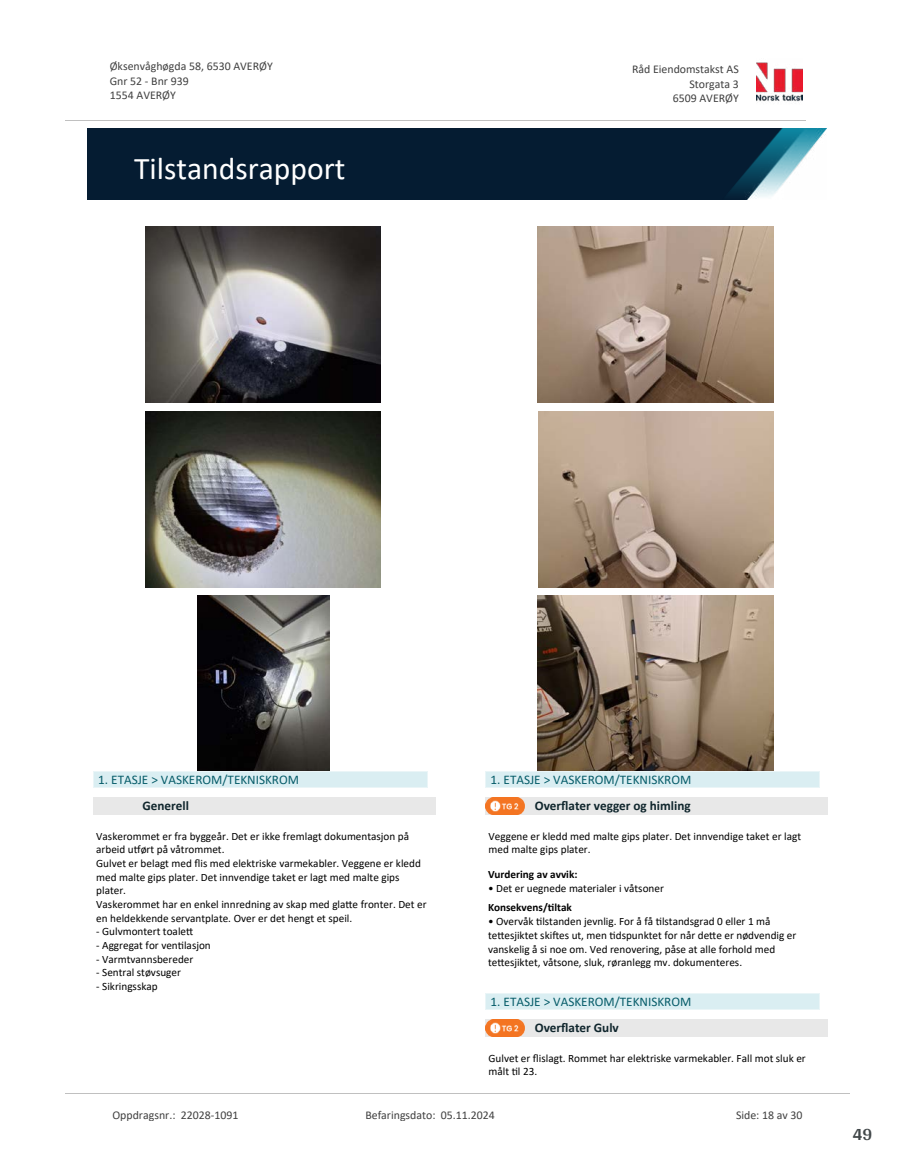
<style>
.page{position:relative;width:915px;height:1172px;background:#fff}
.page>*{position:absolute;margin:0;border:0;box-sizing:border-box;transform-origin:0 0}
.t1{font:31.65px "Calibri";color:#fff}
.t2{font:700 18px "Arya";color:#414749}
.t3{font:13.2px "Calibri";color:#065c69}
.t4{font:700 13.2px "Calibri";color:#0f252c}
.t5{font:11.85px/14.5px "Calibri";color:#404040}
.t6{font:11.25px/13.6px "Calibri";color:#000}
.t7{font:700 11.25px "Calibri";color:#000}
</style>
<div class="page">
<img style="left:145px;top:226px;width:235px;height:176px">
<img style="left:145px;top:411px;width:235px;height:176px">
<img style="left:197px;top:596px;width:132px;height:176px">
<div style="left:93px;top:797px;width:342px;height:17px;background:#e8e8e8"></div>
<div style="left:93px;top:772px;width:334px;height:16px;background:#daeef2"></div>
<svg style="left:93px;top:773px;width:1px;height:15px"></svg>
<svg style="left:427px;top:772px;width:1px;height:16px"></svg>
<hr style="left:93px;top:772px;width:334px;height:1px;background:#eaf5f7">
<hr style="left:93px;top:788px;width:334px;height:1px;background:#eaf5f7">
<img style="left:537px;top:226px;width:235px;height:176px">
<img style="left:538px;top:411px;width:234px;height:176px">
<img style="left:537px;top:596px;width:235px;height:176px">
<div style="left:485px;top:797px;width:342px;height:17px;background:#e8e8e8"></div>
<img style="left:485px;top:797px;width:39px;height:17px">
<div style="left:485px;top:772px;width:334px;height:16px;background:#daeef2"></div>
<svg style="left:485px;top:773px;width:1px;height:15px"></svg>
<svg style="left:819px;top:772px;width:1px;height:16px"></svg>
<hr style="left:485px;top:772px;width:334px;height:1px;background:#eaf5f7">
<hr style="left:485px;top:788px;width:334px;height:1px;background:#eaf5f7">
<div style="left:485px;top:1019px;width:342px;height:17px;background:#e8e8e8"></div>
<svg style="left:490px;top:1019px;width:35px;height:14px"></svg>
<img style="left:485px;top:1020px;width:39px;height:16px">
<div style="left:485px;top:994px;width:334px;height:16px;background:#daeef2"></div>
<svg style="left:485px;top:995px;width:1px;height:15px"></svg>
<svg style="left:819px;top:994px;width:1px;height:16px"></svg>
<hr style="left:485px;top:994px;width:334px;height:1px;background:#eaf5f7">
<hr style="left:485px;top:1010px;width:334px;height:1px;background:#eaf5f7">
<img style="left:756px;top:62px;width:46px;height:40px">
<hr style="left:65px;top:120px;width:740px;height:1px;background:#c0c0c0">
<img style="left:88px;top:129px;width:738px;height:71px">
<hr style="left:65px;top:1093px;width:784px;height:1px;background:#c0c0c0">
<p class="t5" style="left:110px;top:59px;width:164px">Øksenvåghøgda 58, 6530 AVERØY<br>Gnr 52 - Bnr 939<br>1554 AVERØY</p>
<p class="t5" style="left:631px;top:62px;width:108px">Råd Eiendomstakst AS</p>
<p class="t5" style="left:689px;top:76px;width:51px">Storgata 3</p>
<p class="t5" style="left:672px;top:90px;width:68px">6509 AVERØY</p>
<h1 class="t1" style="left:134px;top:147px;width:213px">Tilstandsrapport</h1>
<p class="t3" style="left:98px;top:771px;width:202px">1. ETASJE &gt; VASKEROM/TEKNISKROM</p>
<p class="t4" style="left:142px;top:797px;width:48px">Generell</p>
<p class="t6" style="left:96px;top:829px;width:332px">Vaskerommet er fra byggeår. Det er ikke fremlagt dokumentasjon på arbeid u琀昀ørt på våtrommet.<br>Gulvet er belagt med 昀氀is med elektriske varmekabler. Veggene er kledd med malte gips plater. Det innvendige taket er lagt med malte gips plater.<br>Vaskerommet har en enkel innredning av skap med gla琀琀e fronter. Det er en heldekkende servantplate. Over er det hengt et speil.</p>
<p class="t6" style="left:96px;top:924px;width:98px">- Gulvmontert toale琀琀</p>
<p class="t6" style="left:96px;top:938px;width:116px">- Aggregat for ven琀椀lasjon</p>
<p class="t6" style="left:96px;top:952px;width:99px">- Varmtvannsbereder</p>
<p class="t6" style="left:96px;top:965px;width:86px">- Sentral støvsuger</p>
<p class="t6" style="left:96px;top:979px;width:63px">- Sikringsskap</p>
<p class="t3" style="left:490px;top:771px;width:202px">1. ETASJE &gt; VASKEROM/TEKNISKROM</p>
<p class="t4" style="left:534px;top:797px;width:157px">Over昀氀ater vegger og himling</p>
<p class="t6" style="left:488px;top:829px;width:314px">Veggene er kledd med malte gips plater. Det innvendige taket er lagt med malte gips plater.</p>
<p class="t7" style="left:488px;top:866px;width:91px">Vurdering av avvik:</p>
<p class="t6" style="left:488px;top:881px;width:177px">• Det er uegnede materialer i våtsoner</p>
<p class="t7" style="left:488px;top:899px;width:85px">Konsekvens/琀椀ltak</p>
<p class="t6" style="left:488px;top:914px;width:310px">• Overvåk 琀椀lstanden jevnlig. For å få 琀椀lstandsgrad 0 eller 1 må<br>te琀琀esjiktet ski昀琀es ut, men 琀椀dspunktet for når de琀琀e er nødvendig er vanskelig å si noe om. Ved renovering, påse at alle forhold med<br>te琀琀esjiktet, våtsone, sluk, røranlegg mv. dokumenteres.</p>
<p class="t3" style="left:490px;top:993px;width:202px">1. ETASJE &gt; VASKEROM/TEKNISKROM</p>
<p class="t4" style="left:534px;top:1019px;width:85px">Over昀氀ater Gulv</p>
<p class="t6" style="left:488px;top:1051px;width:318px">Gulvet er 昀氀islagt. Rommet har elektriske varmekabler. Fall mot sluk er målt 琀椀l 23.</p>
<p class="t5" style="left:112px;top:1107px;width:127px">Oppdragsnr.: 22028-1091</p>
<p class="t5" style="left:365px;top:1107px;width:131px">Befaringsdato: 05.11.2024</p>
<p class="t5" style="left:735px;top:1107px;width:68px">Side: 18 av 30</p>
<h2 class="t2" style="left:852px;top:1123px;width:21px">49</h2>
</div>
